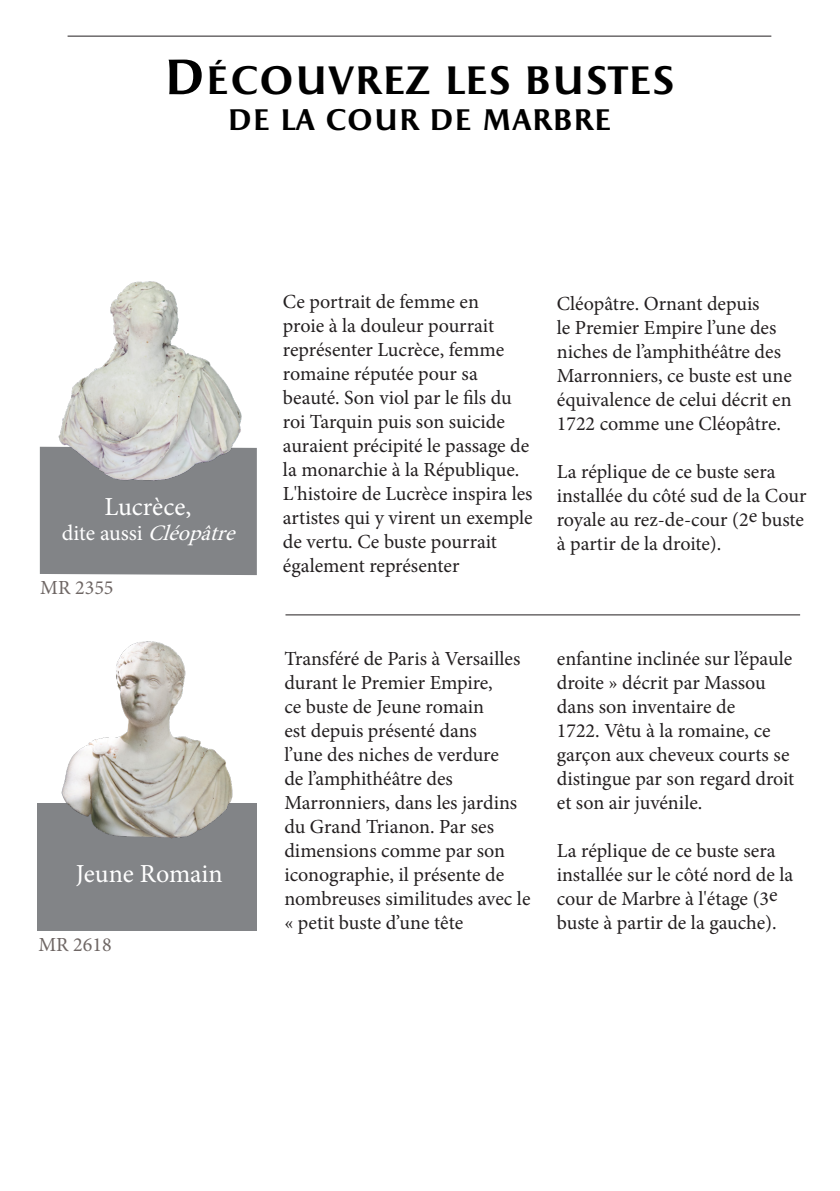
<style>
.page{position:relative;width:840px;height:1191px;background:#fff}
.page>*{position:absolute;margin:0;border:0;box-sizing:border-box;transform-origin:0 0}
.t1{font:700 40px "Apollon";color:#000}
.t2{font:700 30px "Apollon";color:#000}
.t3{font:26px "Minion Pro";color:#fff}
.t4{font:22px "Minion Pro";color:#fff}
.t5{font:20px/24px "Minion Pro";color:#231f20}
.t6{font:20px "Minion Pro";color:#6e6664}
.s1{font-size:50px}
.s2{font-style:italic}
</style>
<div class="page">
<div style="left:40px;top:447px;width:217px;height:128px;background:#828487"></div>
<img style="left:53px;top:281px;width:193px;height:210px">
<hr style="left:68px;top:36px;width:702px;height:1px;background:#231f20">
<hr style="left:285px;top:614px;width:514px;height:1px;background:#231f20">
<div style="left:37px;top:803px;width:219px;height:127px;background:#828487"></div>
<img style="left:61px;top:641px;width:172px;height:198px">
<p class="t1" style="left:164px;top:58px;width:512px"><span class="s1">D</span>ÉCOUVREZ LES BUSTES</p>
<p class="t2" style="left:227px;top:103px;width:386px">DE LA COUR DE MARBRE</p>
<p class="t3" style="left:105px;top:489px;width:88px">Lucrèce,</p>
<p class="t4" style="left:62px;top:518px;width:183px">d i t e a u s s i <span class="s2">Cléopâtre</span></p>
<p class="t6" style="left:40px;top:574px;width:75px">MR 2355</p>
<p class="t3" style="left:76px;top:856px;width:148px">Jeune Romain</p>
<p class="t6" style="left:38px;top:931px;width:75px">MR 2618</p>
<p class="t5" style="left:283px;top:290px;width:251px">Ce portrait de femme en<br>proie à la douleur pourrait représenter Lucrèce, femme romaine réputée pour sa beauté. Son viol par le fils du roi Tarquin puis son suicide auraient précipité le passage de la monarchie à la République.<br>L'histoire de Lucrèce inspira les artistes qui y virent un exemple de vertu. Ce buste pourrait également représenter</p>
<p class="t5" style="left:556px;top:292px;width:236px">Cléopâtre. Ornant depuis<br>le Premier Empire l’une des niches de l’amphithéâtre des<br>Marronniers, ce buste est une équivalence de celui décrit en<br>1722 comme une Cléopâtre.</p>
<p class="t5" style="left:556px;top:460px;width:251px">La réplique de ce buste sera installée du côté sud de la Cour royale au rez-de-cour (2e buste à partir de la droite).</p>
<p class="t5" style="left:284px;top:646px;width:247px">Transféré de Paris à Versailles durant le Premier Empire,<br>ce buste de Jeune romain<br>est depuis présenté dans<br>l’une des niches de verdure<br>de l’amphithéâtre des<br>Marronniers, dans les jardins du Grand Trianon. Par ses dimensions comme par son iconographie, il présente de nombreuses similitudes avec le « petit buste d’une tête</p>
<p class="t5" style="left:556px;top:646px;width:239px">enfantine inclinée sur l’épaule droite » décrit par Massou dans son inventaire de<br>1722. Vêtu à la romaine, ce garçon aux cheveux courts se distingue par son regard droit et son air juvénile.</p>
<p class="t5" style="left:556px;top:838px;width:238px">La réplique de ce buste sera installée sur le côté nord de la cour de Marbre à l'étage (3e buste à partir de la gauche).</p>
</div>
